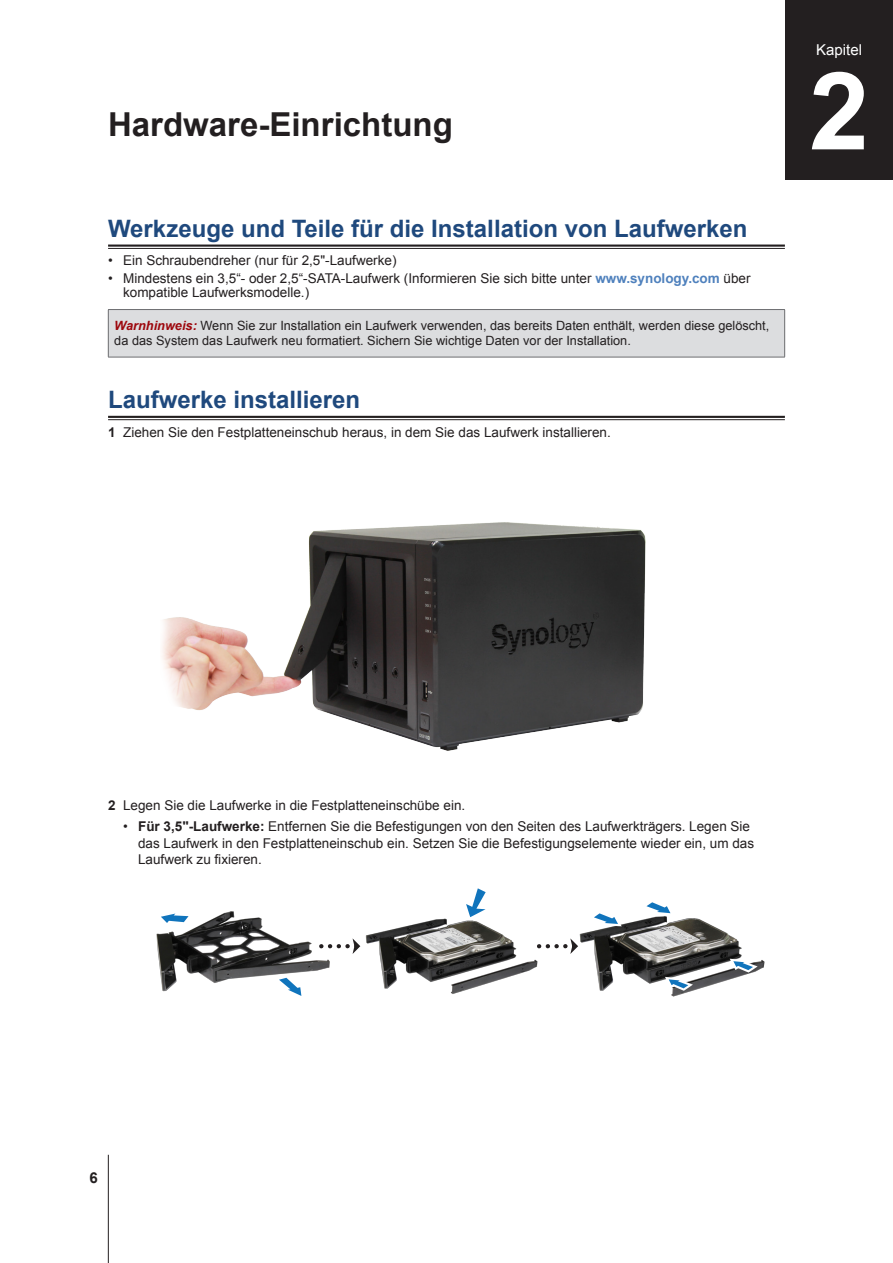
<style>
.page{position:relative;width:893px;height:1263px;background:#fff}
.page>*{position:absolute;margin:0;border:0;box-sizing:border-box;transform-origin:0 0}
.t1{font:700 108px "Arial";color:#fff}
.H1-ChapterTitle{font:700 33px "Arial";color:#231f20}
.H2-underline{font:700 24px "Arial";color:#1f497d}
.t2{font:15px "Arial";color:#fff}
.PageNumber-sidebar{font:700 15px "Arial";color:#231f20}
.t3{font:13.5px/16.5px "Arial";color:#231f20}
.Warning-sidebar{font:12.75px/15px "Arial";color:#231f20}
.s1{font-weight:700;color:#4f81bd}
.s2{font-weight:700;font-style:italic;color:#9d070d}
.s3{font-weight:700}
</style>
<div class="page">
<hr style="left:108px;top:1155px;width:1px;height:108px;background:#231f20">
<div style="left:785px;top:0;width:108px;height:180px;background:#231f20"></div>
<hr style="left:108px;top:245px;width:677px;height:2px;background:#231f20">
<hr style="left:108px;top:248px;width:677px;height:1px;background:#231f20">
<hr style="left:108px;top:416px;width:677px;height:2px;background:#231f20">
<hr style="left:108px;top:419px;width:677px;height:1px;background:#231f20">
<div style="left:108px;top:310px;width:677px;height:47px;background:#dcdddf"></div>
<hr style="left:108px;top:310px;width:1px;height:47px;background:#6c6d70">
<hr style="left:784px;top:310px;width:1px;height:47px;background:#6c6d70">
<hr style="left:108px;top:309px;width:677px;height:1px;background:#6c6d70">
<hr style="left:108px;top:357px;width:677px;height:1px;background:#6c6d70">
<img style="left:162px;top:522px;width:484px;height:229px">
<img style="left:156px;top:911px;width:158px;height:81px">
<img style="left:579px;top:918px;width:186px;height:79px">
<img style="left:314px;top:918px;width:224px;height:76px">
<svg style="left:585px;top:913px;width:40px;height:16px"></svg>
<svg style="left:459px;top:888px;width:33px;height:35px"></svg>
<svg style="left:646px;top:902px;width:25px;height:16px"></svg>
<svg style="left:726px;top:956px;width:36px;height:19px"></svg>
<svg style="left:661px;top:974px;width:37px;height:19px"></svg>
<svg style="left:536px;top:938px;width:42px;height:16px"></svg>
<svg style="left:270px;top:973px;width:37px;height:23px"></svg>
<svg style="left:156px;top:911px;width:41px;height:18px"></svg>
<p class="H1-ChapterTitle" style="left:108px;top:103px;width:346px">Hardware-Einrichtung</p>
<p class="H2-underline" style="left:108px;top:212px;width:641px">Werkzeuge und Teile für die Installation von Laufwerken</p>
<p class="t3" style="left:108px;top:253px;width:290px">• Ein Schraubendreher (nur für 2,5"-Laufwerke)</p>
<p class="t3" style="left:123px;top:272px;width:629px;line-height:13.5px;text-indent:-15px">• Mindestens ein 3,5“- oder 2,5“-SATA-Laufwerk (Informieren Sie sich bitte unter <span class="s1">www.synology.com</span> über kompatible Laufwerksmodelle.)</p>
<p class="Warning-sidebar" style="left:114px;top:318px;width:657px"><span class="s2">Warnhinweis:</span> Wenn Sie zur Installation ein Laufwerk verwenden, das bereits Daten enthält, werden diese gelöscht, da das System das Laufwerk neu formatiert. Sichern Sie wichtige Daten vor der Installation.</p>
<p class="H2-underline" style="left:108px;top:383px;width:254px">Laufwerke installieren</p>
<p class="t3" style="left:108px;top:424px;width:504px"><span class="s3">1</span> Ziehen Sie den Festplatteneinschub heraus, in dem Sie das Laufwerk installieren.</p>
<p class="t2" style="left:816px;top:40px;width:47px">Kapitel</p>
<h1 class="t1" style="left:809px;top:39px;width:62px">2</h1>
<p class="t3" style="left:108px;top:797px;width:359px"><span class="s3">2</span> Legen Sie die Laufwerke in die Festplatteneinschübe ein.</p>
<p class="t3" style="left:138px;top:818px;width:618px;text-indent:-15px">• <span class="s3">Für 3,5"-Laufwerke:</span> Entfernen Sie die Befestigungen von den Seiten des Laufwerkträgers. Legen Sie das Laufwerk in den Festplatteneinschub ein. Setzen Sie die Befestigungselemente wieder ein, um das<br>Laufwerk zu fixieren.</p>
<p class="PageNumber-sidebar" style="left:90px;top:1168px;width:10px">6</p>
</div>
